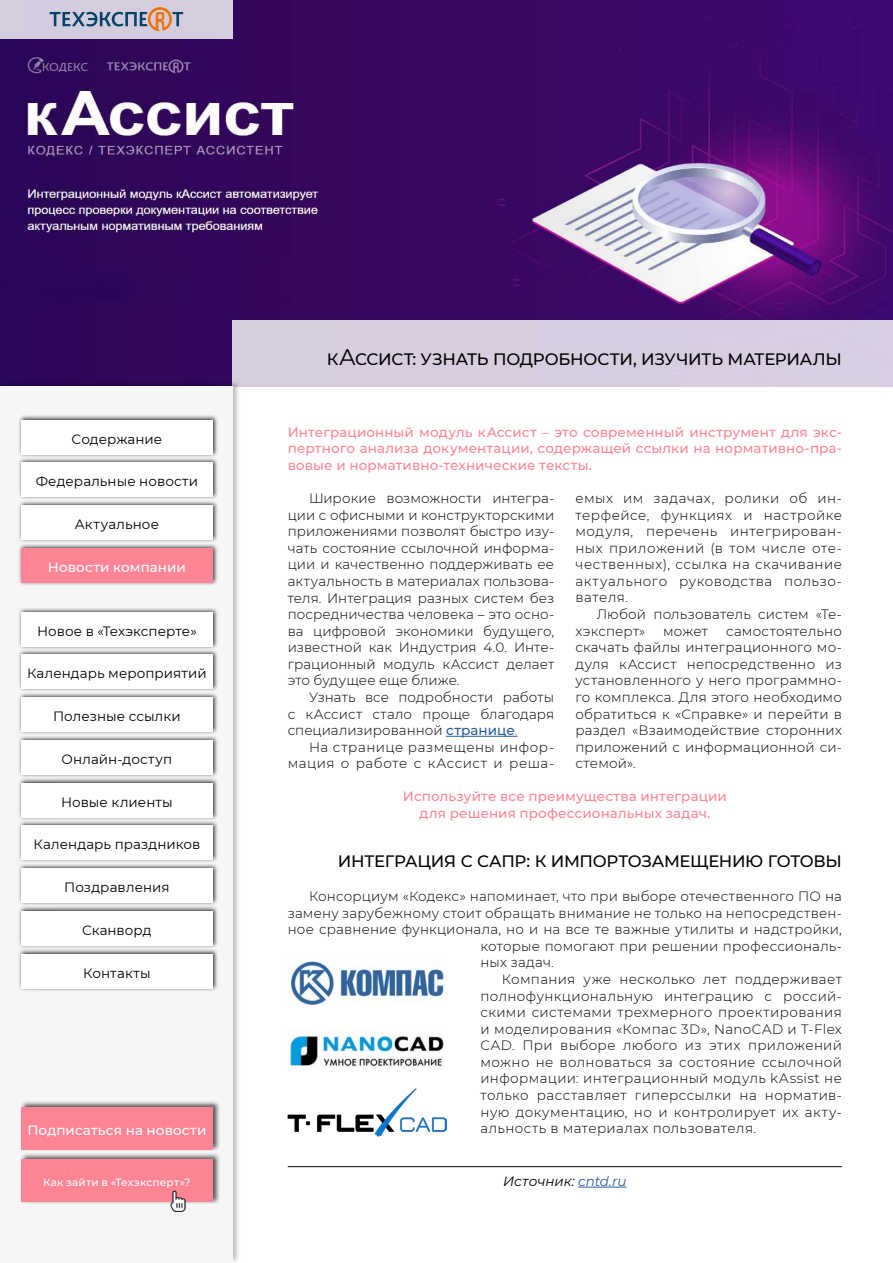
<style>
.page{position:relative;width:893px;height:1263px;background:#fff}
.page>*{position:absolute;margin:0;border:0;box-sizing:border-box;transform-origin:0 0}
.t1{font:500 16.5px "Montserrat";letter-spacing:-.015em;color:#000}
.t2{font:300 13.5px/16.6px "Montserrat";letter-spacing:.025em;color:#000;text-align:justify}
.t3{font:500 13.5px/16.6px "Montserrat";letter-spacing:.01em;color:#ff8595;text-align:justify}
.t4{font:13.5px "Montserrat";letter-spacing:.005em;color:#000}
.t5{font:500 13.5px "Montserrat";letter-spacing:.01em;color:#fff}
.t6{font:italic 13.5px "Montserrat";letter-spacing:-.005em;color:#000}
.t7{font:500 10.5px "Montserrat";letter-spacing:.015em;color:#fff}
.s1{font-weight:400;font-size:22.5px}
.s2{font-weight:500;color:#275b9b}
.s3{color:#275b9b}
</style>
<div class="page">
<img style="left:0;top:0;width:893px;height:379px">
<div style="left:233px;top:321px;width:660px;height:66px;background:#d7cde0"></div>
<hr style="left:288px;top:1166px;width:554px;height:1px;background:#000">
<hr style="left:578px;top:1187px;width:48px;height:1px;background:#275b9b">
<div style="left:0;top:0;width:233px;height:38px;background:#d5cdde"></div>
<svg style="left:50px;top:7px;width:133px;height:24px"></svg>
<div style="left:0;top:379px;width:241px;height:884px;background:#000;opacity:.25"></div>
<div style="left:0;top:387px;width:233px;height:876px;background:#f6f6f6"></div>
<div style="left:18px;top:414px;width:201px;height:43px;background:#000;opacity:.8"></div>
<div style="left:21px;top:420px;width:192px;height:34px;background:#fff"></div>
<div style="left:18px;top:457px;width:201px;height:43px;background:#000;opacity:.8"></div>
<div style="left:21px;top:463px;width:192px;height:34px;background:#fff"></div>
<div style="left:19px;top:1099px;width:201px;height:52px;background:#000;opacity:.65"></div>
<div style="left:21px;top:1107px;width:192px;height:42px;background:#ff8595"></div>
<div style="left:18px;top:500px;width:201px;height:43px;background:#000;opacity:.8"></div>
<div style="left:21px;top:506px;width:192px;height:34px;background:#fff"></div>
<div style="left:18px;top:542px;width:201px;height:43px;background:#000;opacity:.8"></div>
<div style="left:21px;top:548px;width:192px;height:34px;background:#ff8595"></div>
<div style="left:18px;top:606px;width:201px;height:43px;background:#000;opacity:.8"></div>
<div style="left:21px;top:612px;width:192px;height:34px;background:#fff"></div>
<div style="left:18px;top:692px;width:201px;height:43px;background:#000;opacity:.8"></div>
<div style="left:21px;top:698px;width:192px;height:34px;background:#fff"></div>
<div style="left:18px;top:734px;width:201px;height:43px;background:#000;opacity:.8"></div>
<div style="left:21px;top:740px;width:192px;height:34px;background:#fff"></div>
<div style="left:18px;top:777px;width:201px;height:43px;background:#000;opacity:.8"></div>
<div style="left:21px;top:783px;width:192px;height:34px;background:#fff"></div>
<div style="left:18px;top:820px;width:201px;height:43px;background:#000;opacity:.8"></div>
<div style="left:21px;top:826px;width:192px;height:34px;background:#fff"></div>
<div style="left:18px;top:862px;width:201px;height:44px;background:#000;opacity:.8"></div>
<div style="left:21px;top:868px;width:192px;height:34px;background:#fff"></div>
<div style="left:18px;top:905px;width:201px;height:43px;background:#000;opacity:.8"></div>
<div style="left:21px;top:911px;width:192px;height:34px;background:#fff"></div>
<div style="left:18px;top:948px;width:201px;height:43px;background:#000;opacity:.8"></div>
<div style="left:21px;top:954px;width:192px;height:34px;background:#fff"></div>
<div style="left:19px;top:1152px;width:201px;height:52px;background:#000;opacity:.65"></div>
<div style="left:21px;top:1159px;width:192px;height:43px;background:#ff8595"></div>
<img style="left:171px;top:1190px;width:14px;height:22px">
<div style="left:18px;top:649px;width:201px;height:43px;background:#000;opacity:.8"></div>
<div style="left:21px;top:655px;width:192px;height:34px;background:#fff"></div>
<hr style="left:446px;top:736px;width:72px;height:1px;background:#275b9b">
<img style="left:290px;top:960px;width:154px;height:44px">
<img style="left:289px;top:1027px;width:155px;height:40px">
<img style="left:288px;top:1088px;width:158px;height:48px">
<p class="t4" style="left:72px;top:430px;width:92px">Содержание</p>
<p class="t4" style="left:36px;top:472px;width:164px">Федеральные новости</p>
<p class="t4" style="left:75px;top:515px;width:86px">Актуальное</p>
<p class="t5" style="left:48px;top:558px;width:139px">Новости компании</p>
<p class="t4" style="left:37px;top:622px;width:161px">Новое в «Техэксперте»</p>
<p class="t4" style="left:27px;top:664px;width:181px">Календарь мероприятий</p>
<p class="t4" style="left:53px;top:707px;width:129px">Полезные ссылки</p>
<p class="t4" style="left:62px;top:750px;width:112px">Онлайн-доступ</p>
<p class="t4" style="left:61px;top:792px;width:113px">Новые клиенты</p>
<p class="t4" style="left:34px;top:835px;width:168px">Календарь праздников</p>
<p class="t4" style="left:64px;top:878px;width:107px">Поздравления</p>
<p class="t4" style="left:82px;top:921px;width:71px">Сканворд</p>
<p class="t4" style="left:83px;top:963px;width:69px">Контакты</p>
<p class="t5" style="left:27px;top:1120px;width:180px">Подписаться на новости</p>
<p class="t7" style="left:43px;top:1175px;width:149px">Как зайти в «Техэксперт»?</p>
<p class="t1" style="left:327px;top:347px;width:517px">К<span class="s1">А</span>ССИСТ: УЗНАТЬ ПОДРОБНОСТИ, ИЗУЧИТЬ МАТЕРИАЛЫ</p>
<p class="t3" style="left:288px;top:423px;width:556px">Интеграционный модуль кАссист – это современный инструмент для экс&shy;пертного анализа документации, содержащей ссылки на нормативно-пра&shy;вовые и нормативно-технические тексты.</p>
<p class="t2" style="left:575px;top:489px;width:268px">емых им задачах, ролики об ин&shy;терфейсе, функциях и настройке модуля, перечень интегрирован&shy;ных приложений (в том числе оте&shy;чественных), ссылка на скачивание актуального руководства пользо&shy;вателя.</p>
<p class="t2" style="left:575px;top:605px;width:268px;text-indent:21px">Любой пользователь систем «Те&shy;хэксперт»</p>
<p class="t2" style="left:288px;top:489px;width:268px;text-indent:21px">Широкие возможности интегра&shy;ции с офисными и конструкторскими приложениями позволят быстро изу&shy;чать состояние ссылочной информа&shy;ции и качественно поддерживать ее актуальность в материалах пользова&shy;теля. Интеграция разных систем без посредничества человека – это осно&shy;ва цифровой экономики будущего, известной как Индустрия 4.0. Инте&shy;грационный модуль кАссист делает это будущее еще ближе.</p>
<p class="t2" style="left:288px;top:688px;width:268px;text-indent:21px">Узнать все подробности работы с кАссист стало проще благодаря специализированной <span class="s2">странице</span><span class="s3">.</span></p>
<p class="t2" style="left:288px;top:738px;width:268px;text-align:right">На странице размещены инфор&shy;мация о работе с кАссист и реша-</p>
<p class="t2" style="left:575px;top:622px;width:268px;text-indent:151px">самостоятельно скачать файлы интеграционного мо&shy;дуля кАссист непосредственно из установленного у него программно&shy;го комплекса. Для этого необходимо обратиться к «Справке» и перейти в раздел «Взаимодействие сторонних приложений с информационной си&shy;стемой».</p>
<p class="t3" style="left:403px;top:788px;width:325px;text-align:center">Используйте все преимущества интеграции для решения профессиональных задач.</p>
<p class="t1" style="left:338px;top:850px;width:505px">ИНТЕГРАЦИЯ С САПР: К ИМПОРТОЗАМЕЩЕНИЮ ГОТОВЫ</p>
<p class="t2" style="left:309px;top:887px;width:534px">Консорциум «Кодекс» напоминает, что при выборе отечественного ПО на</p>
<p class="t2" style="left:288px;top:904px;width:556px">замену зарубежному стоит обращать внимание не только на непосредствен-</p>
<p class="t2" style="left:288px;top:921px;width:556px">ное сравнение функционала, но и на все те важные утилиты и надстройки,</p>
<p class="t2" style="left:480px;top:937px;width:363px">которые помогают при решении профессиональ-</p>
<p class="t2" style="left:480px;top:954px;width:75px">ных задач.</p>
<p class="t2" style="left:502px;top:970px;width:342px">Компания уже несколько лет поддерживает</p>
<p class="t2" style="left:480px;top:987px;width:363px">полнофункциональную интеграцию с россий-</p>
<p class="t2" style="left:480px;top:1003px;width:363px">скими системами трехмерного проектирования</p>
<p class="t2" style="left:480px;top:1020px;width:363px">и моделирования «Компас 3D», NanoCAD и T-Flex</p>
<p class="t2" style="left:480px;top:1037px;width:363px">CAD. При выборе любого из этих приложений</p>
<p class="t2" style="left:480px;top:1053px;width:363px">можно не волноваться за состояние ссылочной</p>
<p class="t2" style="left:480px;top:1070px;width:363px">информации: интеграционный модуль kAssist не</p>
<p class="t2" style="left:480px;top:1086px;width:363px">только расставляет гиперссылки на норматив-</p>
<p class="t2" style="left:480px;top:1103px;width:363px">ную документацию, но и контролирует их акту-</p>
<p class="t2" style="left:480px;top:1120px;width:277px">альность в материалах пользователя.</p>
<p class="t2" style="left:663px;top:622px;width:46px">может</p>
<p class="t6" style="left:503px;top:1172px;width:125px">Источник: <span class="s3">cntd.ru</span></p>
</div>
